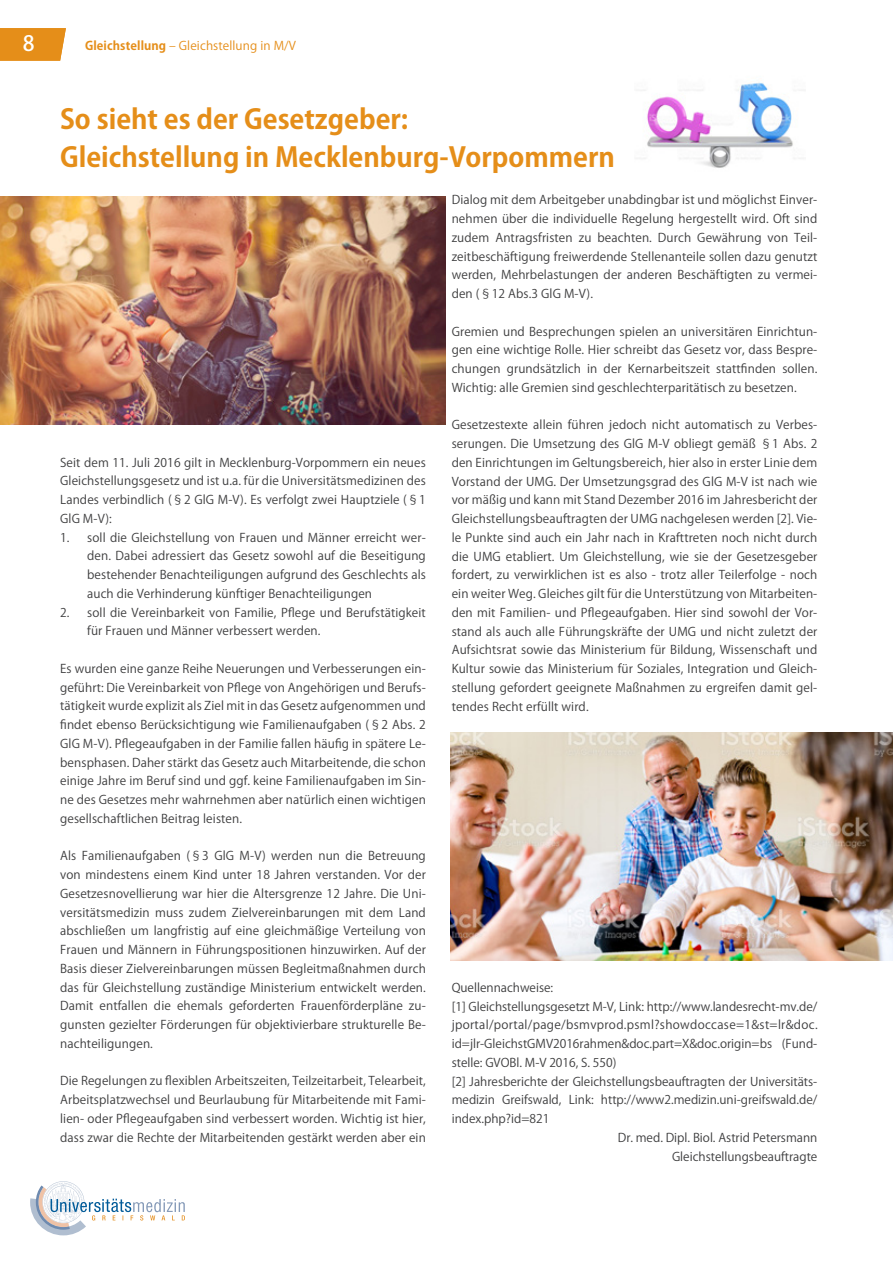
<style>
.page{position:relative;width:893px;height:1263px;background:#fff}
.page>*{position:absolute;margin:0;border:0;box-sizing:border-box;transform-origin:0 0}
.t1{font:700 27px "Koz Go Pr 6 N";color:#e58e19}
.t2{font:500 21px "Koz Go Pr 6 N";color:#fff}
.t3{font:12px/18.8px "Koz Go Pr 6 N";letter-spacing:.01em;color:#3e3e3f;text-align:justify}
.t4{font:12px "Koz Go Pr 6 N";letter-spacing:.01em;color:#e58e19}
.s1{font-weight:700}
</style>
<div class="page">
<svg style="left:30px;top:1181px;width:155px;height:54px"></svg>
<img style="left:641px;top:82px;width:160px;height:86px">
<svg style="left:0;top:28px;width:66px;height:33px;background:#e69323"></svg>
<img style="left:0;top:196px;width:445px;height:229px">
<img style="left:451px;top:732px;width:442px;height:229px">
<p class="t2" style="left:23px;top:32px;width:13px">8</p>
<p class="t4" style="left:85px;top:39px;width:213px"><span class="s1">Gleichstellung</span> – Gleichstellung in M/V</p>
<h1 class="t1" style="left:60px;top:104px;width:350px">So sieht es der Gesetzgeber:</h1>
<h1 class="t1" style="left:60px;top:141px;width:556px">Gleichstellung in Mecklenburg-Vorpommern</h1>
<h2 class="t3" style="left:60px;top:453px;width:367px">Seit dem 11. Juli 2016 gilt in Mecklenburg-Vorpommern ein neues Gleichstellungsgesetz und ist u.a. für die Universitätsmedizinen des Landes verbindlich (§2 GlG M-V). Es verfolgt zwei Hauptziele (§1<br>GlG M-V):</h2>
<p class="t3" style="left:87px;top:528px;width:340px;text-indent:-27px">1. soll die Gleichstellung von Frauen und Männer erreicht wer&shy;den. Dabei adressiert das Gesetz sowohl auf die Beseitigung bestehender Benachteiligungen aufgrund des Geschlechts als auch die Verhinderung künftiger Benachteiligungen</p>
<p class="t3" style="left:87px;top:603px;width:340px;text-indent:-27px">2. soll die Vereinbarkeit von Familie, Pflege und Berufstätigkeit für Frauen und Männer verbessert werden.</p>
<h2 class="t3" style="left:60px;top:659px;width:367px">Es wurden eine ganze Reihe Neuerungen und Verbesserungen ein&shy;geführt: Die Vereinbarkeit von Pflege von Angehörigen und Berufs&shy;tätigkeit wurde explizit als Ziel mit in das Gesetz aufgenommen und findet ebenso Berücksichtigung wie Familienaufgaben (§2 Abs. 2<br>GlG M-V). Pflegeaufgaben in der Familie fallen häufig in spätere Le&shy;bensphasen. Daher stärkt das Gesetz auch Mitarbeitende, die schon einige Jahre im Beruf sind und ggf. keine Familienaufgaben im Sin&shy;ne des Gesetzes mehr wahrnehmen aber natürlich einen wichtigen gesellschaftlichen Beitrag leisten.</h2>
<h2 class="t3" style="left:60px;top:847px;width:367px">Als Familienaufgaben (§3 GlG M-V) werden nun die Betreuung von mindestens einem Kind unter 18 Jahren verstanden. Vor der Gesetzesnovellierung war hier die Altersgrenze 12 Jahre. Die Uni&shy;versitätsmedizin muss zudem Zielvereinbarungen mit dem Land abschließen um langfristig auf eine gleichmäßige Verteilung von Frauen und Männern in Führungspositionen hinzuwirken. Auf der Basis dieser Zielvereinbarungen müssen Begleitmaßnahmen durch das für Gleichstellung zuständige Ministerium entwickelt werden.<br>Damit entfallen die ehemals geforderten Frauenförderpläne zu&shy;gunsten gezielter Förderungen für objektivierbare strukturelle Be&shy;nachteiligungen.</h2>
<h2 class="t3" style="left:60px;top:1072px;width:367px">Die Regelungen zu flexiblen Arbeitszeiten, Teilzeitarbeit, Telearbeit, Arbeitsplatzwechsel und Beurlaubung für Mitarbeitende mit Fami&shy;lien- oder Pflegeaufgaben sind verbessert worden. Wichtig ist hier, dass zwar die Rechte der Mitarbeitenden gestärkt werden aber ein</h2>
<h2 class="t3" style="left:452px;top:191px;width:367px">Dialog mit dem Arbeitgeber unabdingbar ist und möglichst Einver&shy;nehmen über die individuelle Regelung hergestellt wird. Oft sind zudem Antragsfristen zu beachten. Durch Gewährung von Teil&shy;zeitbeschäftigung freiwerdende Stellenanteile sollen dazu genutzt werden, Mehrbelastungen der anderen Beschäftigten zu vermei&shy;den (§12 Abs.3 GlG M-V).</h2>
<h2 class="t3" style="left:452px;top:322px;width:367px">Gremien und Besprechungen spielen an universitären Einrichtun&shy;gen eine wichtige Rolle. Hier schreibt das Gesetz vor, dass Bespre&shy;chungen grundsätzlich in der Kernarbeitszeit stattfinden sollen.<br>Wichtig: alle Gremien sind geschlechterparitätisch zu besetzen.</h2>
<h2 class="t3" style="left:452px;top:416px;width:367px">Gesetzestexte allein führen jedoch nicht automatisch zu Verbes&shy;serungen. Die Umsetzung des GlG M-V obliegt gemäß §1 Abs. 2 den Einrichtungen im Geltungsbereich, hier also in erster Linie dem Vorstand der UMG. Der Umsetzungsgrad des GlG M-V ist nach wie vor mäßig und kann mit Stand Dezember 2016 im Jahresbericht der Gleichstellungsbeauftragten der UMG nachgelesen werden [2]. Vie&shy;le Punkte sind auch ein Jahr nach in Krafttreten noch nicht durch die UMG etabliert. Um Gleichstellung, wie sie der Gesetzesgeber fordert, zu verwirklichen ist es also - trotz aller Teilerfolge - noch ein weiter Weg. Gleiches gilt für die Unterstützung von Mitarbeiten&shy;den mit Familien- und Pflegeaufgaben. Hier sind sowohl der Vor&shy;stand als auch alle Führungskräfte der UMG und nicht zuletzt der Aufsichtsrat sowie das Ministerium für Bildung, Wissenschaft und Kultur sowie das Ministerium für Soziales, Integration und Gleich&shy;stellung gefordert geeignete Maßnahmen zu ergreifen damit gel&shy;tendes Recht erfüllt wird.</h2>
<h2 class="t3" style="left:452px;top:978px;width:103px">Quellennachweise:</h2>
<h2 class="t3" style="left:452px;top:997px;width:367px">[1] Gleichstellungsgesetzt M-V, Link: http://www.landesrecht-mv.de/ jportal/portal/page/bsmvprod.psml?showdoccase=1&amp;st=lr&amp;doc. id=jlr-GleichstGMV2016rahmen&amp;doc.part=X&amp;doc.origin=bs (Fund&shy;stelle: GVOBl. M-V 2016, S. 550)</h2>
<h2 class="t3" style="left:452px;top:1072px;width:367px">[2] Jahresberichte der Gleichstellungsbeauftragten der Universitäts&shy;medizin Greifswald, Link: http://www2.medizin.uni-greifswald.de/ index.php?id=821</h2>
<h2 class="t3" style="left:618px;top:1128px;width:201px">Dr. med. Dipl. Biol. Astrid Petersmann</h2>
<h2 class="t3" style="left:672px;top:1147px;width:147px">Gleichstellungsbeauftragte</h2>
</div>
